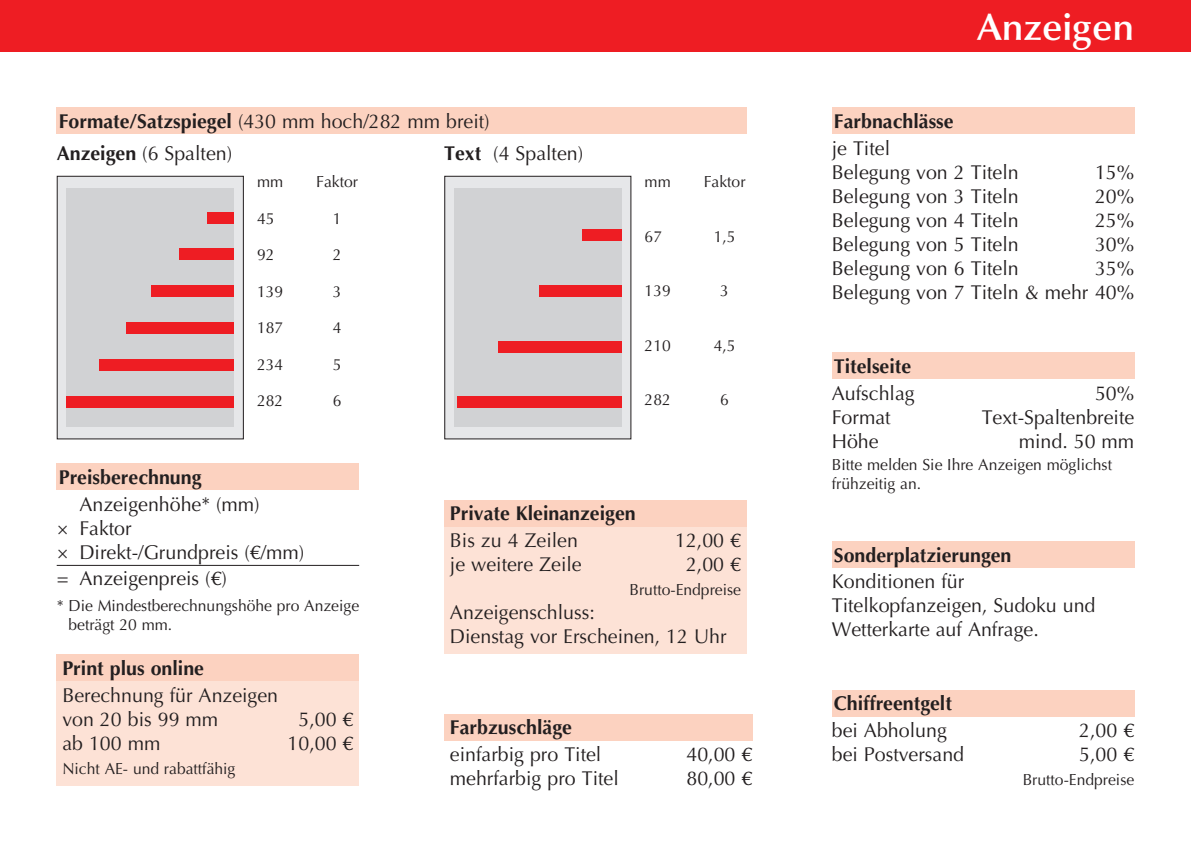
<style>
.page{position:relative;width:1191px;height:842px;background:#fff}
.page>*{position:absolute;margin:0;border:0;box-sizing:border-box;transform-origin:0 0}
.t1{font:600 38px "Optima LT";color:#fff}
.t2{font:20px/24px "Optima LT";color:#231f20}
.t3{font:700 20px "Optima LT";color:#231f20}
.t4{font:16px/19px "Optima LT";color:#231f20}
.s1{font-weight:700}
</style>
<div class="page">
<div style="left:57px;top:108px;width:689px;height:26px;background:#fcd2c0"></div>
<div style="left:831px;top:353px;width:303px;height:26px;background:#fcd2c0"></div>
<div style="left:831px;top:541px;width:303px;height:26px;background:#fcd2c0"></div>
<div style="left:444px;top:500px;width:302px;height:153px;background:#fde2d6"></div>
<div style="left:444px;top:500px;width:302px;height:26px;background:#fcd2c0"></div>
<div style="left:57px;top:655px;width:302px;height:130px;background:#fde2d6"></div>
<div style="left:57px;top:655px;width:302px;height:26px;background:#fcd2c0"></div>
<div style="left:831px;top:690px;width:303px;height:26px;background:#fcd2c0"></div>
<div style="left:57px;top:176px;width:186px;height:263px;background:#e6e7e9"></div>
<div style="left:57px;top:176px;width:187px;height:263px;border:1px solid #231f20"></div>
<div style="left:66px;top:189px;width:168px;height:238px;background:#d1d2d4"></div>
<div style="left:207px;top:212px;width:27px;height:11px;background:#ee1d23"></div>
<div style="left:179px;top:249px;width:55px;height:11px;background:#ee1d23"></div>
<div style="left:151px;top:286px;width:83px;height:11px;background:#ee1d23"></div>
<div style="left:126px;top:322px;width:108px;height:12px;background:#ee1d23"></div>
<div style="left:99px;top:359px;width:135px;height:12px;background:#ee1d23"></div>
<div style="left:66px;top:396px;width:168px;height:11px;background:#ee1d23"></div>
<div style="left:57px;top:463px;width:302px;height:27px;background:#fcd2c0"></div>
<hr style="left:57px;top:565px;width:302px;height:1px;background:#231f20">
<div style="left:445px;top:176px;width:186px;height:263px;background:#e6e7e9"></div>
<div style="left:444px;top:176px;width:187px;height:263px;border:1px solid #231f20"></div>
<div style="left:454px;top:189px;width:167px;height:238px;background:#d1d2d4"></div>
<div style="left:582px;top:229px;width:39px;height:12px;background:#ee1d23"></div>
<div style="left:539px;top:286px;width:82px;height:11px;background:#ee1d23"></div>
<div style="left:498px;top:341px;width:123px;height:11px;background:#ee1d23"></div>
<div style="left:457px;top:396px;width:164px;height:11px;background:#ee1d23"></div>
<div style="left:831px;top:108px;width:303px;height:26px;background:#fcd2c0"></div>
<div style="left:444px;top:714px;width:308px;height:26px;background:#fcd2c0"></div>
<div style="left:0;top:0;width:1191px;height:51px;background:#ee1d23"></div>
<p class="t2" style="left:57px;top:105px;width:434px;line-height:32.4px"><span class="s1">Formate/Satzspiegel</span> (430 mm hoch/282 mm breit)<br><span class="s1">Anzeigen</span> (6 Spalten)</p>
<p class="t2" style="left:444px;top:142px;width:140px"><span class="s1">Text</span> (4 Spalten)</p>
<p class="t4" style="left:257px;top:173px;width:28px">mm</p>
<p class="t4" style="left:316px;top:173px;width:43px">Faktor</p>
<p class="t4" style="left:257px;top:209px;width:19px">45</p>
<p class="t4" style="left:333px;top:209px;width:10px">1</p>
<p class="t4" style="left:257px;top:246px;width:19px">92</p>
<p class="t4" style="left:333px;top:246px;width:10px">2</p>
<p class="t4" style="left:257px;top:282px;width:28px">139</p>
<p class="t4" style="left:333px;top:282px;width:10px">3</p>
<p class="t4" style="left:257px;top:319px;width:28px">187</p>
<p class="t4" style="left:333px;top:319px;width:10px">4</p>
<p class="t4" style="left:257px;top:355px;width:28px">234</p>
<p class="t4" style="left:333px;top:355px;width:10px">5</p>
<p class="t4" style="left:257px;top:392px;width:28px">282</p>
<p class="t4" style="left:333px;top:392px;width:10px">6</p>
<p class="t4" style="left:644px;top:173px;width:28px">mm</p>
<p class="t4" style="left:704px;top:173px;width:43px">Faktor</p>
<p class="t4" style="left:644px;top:227px;width:19px">67</p>
<p class="t4" style="left:714px;top:227px;width:23px">1,5</p>
<p class="t4" style="left:644px;top:282px;width:28px">139</p>
<p class="t4" style="left:720px;top:282px;width:10px">3</p>
<p class="t4" style="left:644px;top:336px;width:28px">210</p>
<p class="t4" style="left:714px;top:336px;width:23px">4,5</p>
<p class="t4" style="left:644px;top:391px;width:28px">282</p>
<p class="t4" style="left:720px;top:391px;width:10px">6</p>
<p class="t3" style="left:59px;top:465px;width:144px">Preisberechnung</p>
<p class="t2" style="left:57px;top:492px;width:249px;text-indent:23px">Anzeigenhöhe* (mm)<br>× Faktor<br>× Direkt-/Grundpreis (€/mm)</p>
<p class="t2" style="left:57px;top:567px;width:172px">= Anzeigenpreis (€)</p>
<p class="t4" style="left:68px;top:597px;width:292px;text-indent:-12px">* Die Mindestberechnungshöhe pro Anzeige beträgt 20 mm.</p>
<p class="t3" style="left:62px;top:657px;width:143px">Print plus online</p>
<p class="t2" style="left:62px;top:683px;width:217px">Berechnung für Anzeigen von 20 bis 99 mm</p>
<p class="t2" style="left:298px;top:707px;width:57px">5,00 €</p>
<p class="t2" style="left:62px;top:731px;width:100px">ab 100 mm</p>
<p class="t2" style="left:287px;top:731px;width:67px">10,00 €</p>
<p class="t4" style="left:62px;top:759px;width:174px">Nicht AE- und rabattfähig</p>
<p class="t3" style="left:450px;top:502px;width:187px">Private Kleinanzeigen</p>
<p class="t2" style="left:450px;top:529px;width:130px">Bis zu 4 Zeilen</p>
<p class="t2" style="left:675px;top:529px;width:67px">12,00 €</p>
<p class="t2" style="left:450px;top:553px;width:133px">je weitere Zeile</p>
<p class="t2" style="left:686px;top:553px;width:57px">2,00 €</p>
<p class="t4" style="left:629px;top:581px;width:113px">Brutto-Endpreise</p>
<p class="t2" style="left:450px;top:601px;width:278px">Anzeigenschluss:<br>Dienstag vor Erscheinen, 12 Uhr</p>
<p class="t3" style="left:450px;top:716px;width:123px">Farbzuschläge</p>
<p class="t2" style="left:450px;top:743px;width:153px">einfarbig pro Titel</p>
<p class="t2" style="left:686px;top:743px;width:67px">40,00 €</p>
<p class="t2" style="left:450px;top:767px;width:170px">mehrfarbig pro Titel</p>
<p class="t2" style="left:686px;top:767px;width:67px">80,00 €</p>
<h1 class="t1" style="left:977px;top:5px;width:158px">Anzeigen</h1>
<p class="t3" style="left:834px;top:110px;width:121px">Farbnachlässe</p>
<p class="t2" style="left:831px;top:136px;width:188px">je Titel<br>Belegung von 2 Titeln</p>
<p class="t2" style="left:1095px;top:160px;width:41px">15%</p>
<p class="t2" style="left:831px;top:184px;width:188px">Belegung von 3 Titeln</p>
<p class="t2" style="left:1095px;top:184px;width:41px">20%</p>
<p class="t2" style="left:831px;top:208px;width:188px">Belegung von 4 Titeln</p>
<p class="t2" style="left:1095px;top:208px;width:41px">25%</p>
<p class="t2" style="left:831px;top:232px;width:188px">Belegung von 5 Titeln</p>
<p class="t2" style="left:1095px;top:232px;width:41px">30%</p>
<p class="t2" style="left:831px;top:256px;width:188px">Belegung von 6 Titeln</p>
<p class="t2" style="left:831px;top:256px;width:304px;text-align:right">35%<br>Belegung von 7 Titeln &amp; mehr 40%</p>
<p class="t3" style="left:834px;top:355px;width:79px">Titelseite</p>
<p class="t2" style="left:831px;top:381px;width:84px">Aufschlag</p>
<p class="t2" style="left:1095px;top:381px;width:41px">50%</p>
<p class="t2" style="left:831px;top:405px;width:60px">Format</p>
<p class="t2" style="left:981px;top:405px;width:154px">Text-Spaltenbreite</p>
<p class="t2" style="left:831px;top:429px;width:48px">Höhe</p>
<p class="t2" style="left:1018px;top:429px;width:117px">mind. 50 mm</p>
<p class="t4" style="left:831px;top:455px;width:282px">Bitte melden Sie Ihre Anzeigen möglichst frühzeitig an.</p>
<p class="t3" style="left:834px;top:543px;width:179px">Sonderplatzierungen</p>
<p class="t2" style="left:831px;top:570px;width:265px">Konditionen für<br>Titelkopfanzeigen, Sudoku und<br>Wetterkarte auf Anfrage.</p>
<p class="t3" style="left:834px;top:692px;width:119px">Chiffreentgelt</p>
<p class="t2" style="left:831px;top:719px;width:116px">bei Abholung</p>
<p class="t2" style="left:1079px;top:719px;width:57px">2,00 €</p>
<p class="t2" style="left:831px;top:743px;width:134px">bei Postversand</p>
<p class="t2" style="left:1079px;top:743px;width:57px">5,00 €</p>
<p class="t4" style="left:1022px;top:770px;width:113px">Brutto-Endpreise</p>
</div>
